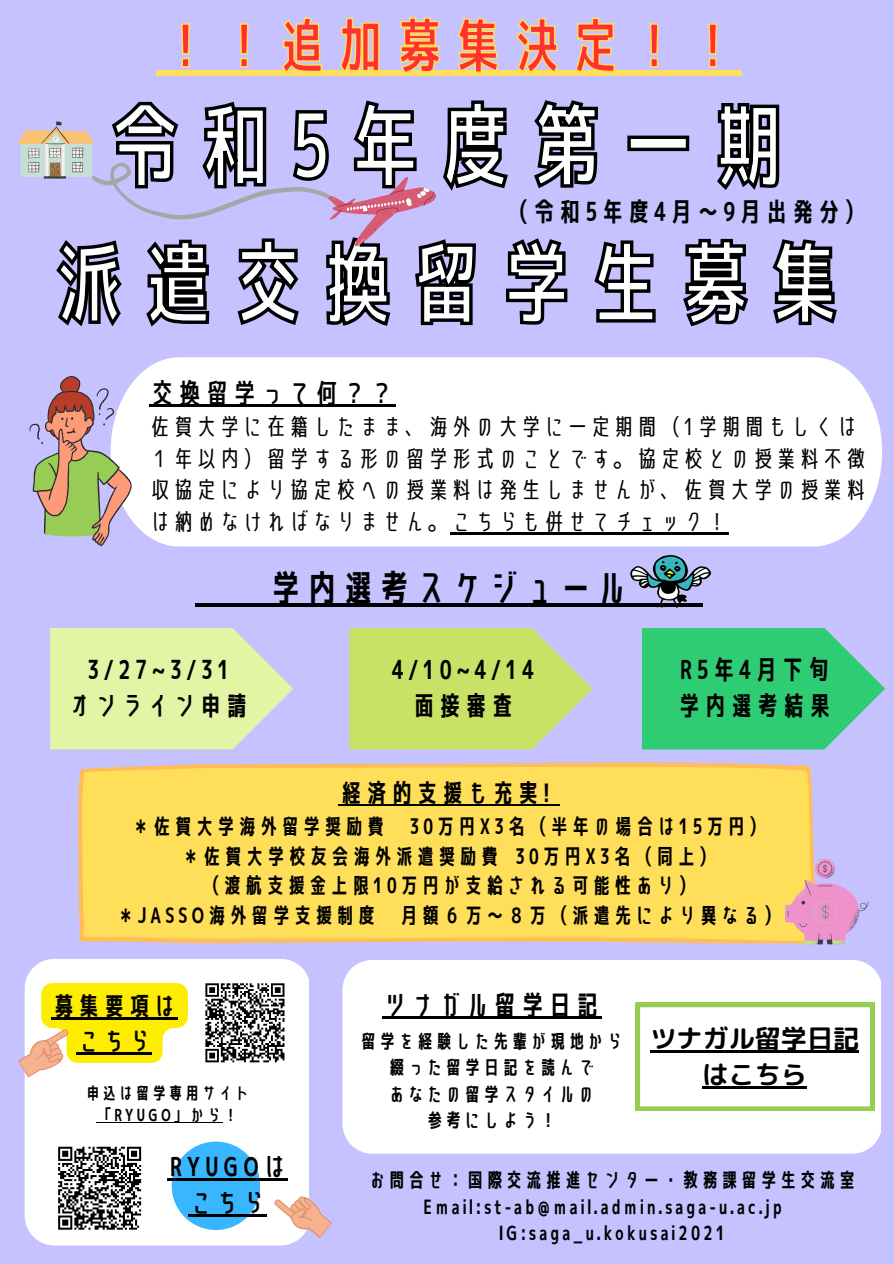
<style>
.page{position:relative;width:894px;height:1264px;background:#fff}
.page>*{position:absolute;margin:0;border:0;box-sizing:border-box;transform-origin:0 0}
.t1{font:90.9px "Senobi Gothic Bold";color:#fff}
.t2{font:89.4px "Senobi Gothic Bold";color:#fff}
.t3{font:58.5px "Senobi Gothic Bold";color:#ff3131}
.t4{font:36.3px "Senobi Gothic Bold";color:#000}
.t5{font:27.45px "Senobi Gothic Medium";color:#000}
.t6{font:27.45px "Senobi Gothic Bold";color:#000}
.t7{font:26.1px/36px "Senobi Gothic Bold";color:#000;text-align:center}
.t8{font:26.1px/36px "rounded mplus 1 p bold";color:#000;text-align:center}
.t9{font:25.2px/35px "Senobi Gothic Bold";color:#000;text-align:center}
.t10{font:23.1px/31.5px "Senobi Gothic Regular";color:#000}
.t11{font:21.3px/29.4px "Senobi Gothic Bold";color:#000;text-align:center}
.t12{font:19.65px "Senobi Gothic Bold";color:#000}
.t13{font:18.9px/26.4px "Senobi Gothic Bold";color:#000;text-align:center}
.t14{font:16.65px/22.5px "Senobi Gothic Bold";color:#000;text-align:center}
</style>
<div class="page">
<div style="left:0;top:0;width:893px;height:1263px;background:#c5c2ff"></div>
<svg style="left:78px;top:762px;width:736px;height:181px;background:#fddb5c"></svg>
<svg style="left:784px;top:858px;width:84px;height:86px"></svg>
<svg style="left:50px;top:628px;width:243px;height:121px;background:#e0edb0"></svg>
<svg style="left:349px;top:628px;width:243px;height:121px;background:#c8de78"></svg>
<svg style="left:642px;top:628px;width:242px;height:121px;background:#41cb83"></svg>
<div style="left:25px;top:959px;width:284px;height:286px;background:#fff"></div>
<div style="left:50px;top:1138px;width:99px;height:99px;background:#fff"></div>
<svg style="left:58px;top:1146px;width:84px;height:84px"></svg>
<div style="left:172px;top:1141px;width:88px;height:88px;background:#38b6ff;border-radius:50%"></div>
<div style="left:342px;top:960px;width:539px;height:193px;background:#fff"></div>
<div style="left:132px;top:357px;width:749px;height:189px;background:#fff"></div>
<svg style="left:30px;top:376px;width:102px;height:170px"></svg>
<svg style="left:117px;top:100px;width:663px;height:91px"></svg>
<svg style="left:235px;top:238px;width:603px;height:164px"></svg>
<svg style="left:17px;top:121px;width:425px;height:208px"></svg>
<hr style="left:167px;top:1177px;width:121px;height:3px;background:#000">
<hr style="left:188px;top:1213px;width:79px;height:3px;background:#000">
<svg style="left:18px;top:983px;width:170px;height:98px;background:#f2e360"></svg>
<svg style="left:271px;top:1187px;width:61px;height:58px"></svg>
<img style="left:630px;top:554px;width:81px;height:55px">
<svg style="left:635px;top:1002px;width:239px;height:108px;background:#eff5e7"></svg>
<hr style="left:650px;top:1050px;width:208px;height:2px;background:#000">
<hr style="left:702px;top:1086px;width:104px;height:2px;background:#000">
<div style="left:201px;top:979px;width:87px;height:87px;background:#fff"></div>
<svg style="left:205px;top:983px;width:80px;height:80px"></svg>
<hr style="left:382px;top:1016px;width:219px;height:2px;background:#000">
<hr style="left:339px;top:804px;width:213px;height:2px;background:#000">
<svg style="left:552px;top:804px;width:7px;height:2px"></svg>
<hr style="left:195px;top:603px;width:507px;height:4px;background:#000">
<hr style="left:149px;top:405px;width:246px;height:2px;background:#000">
<hr style="left:450px;top:532px;width:278px;height:2px;background:#000">
<hr style="left:96px;top:1122px;width:126px;height:1px;background:#000">
<div style="left:156px;top:70px;width:585px;height:6px;background:#ffde59"></div>
<svg style="left:181px;top:17px;width:536px;height:53px"></svg>
<h3 class="t3" style="left:156px;top:5px;width:587px">！！追加募集決定！！</h3>
<h1 class="t1" style="left:100px;top:83px;width:696px">令和5年度第一期</h1>
<p class="t7" style="left:505px;top:193px;width:365px">（令和5年度4月～9月出発分）</p>
<h2 class="t2" style="left:44px;top:221px;width:806px">派遣交換留学生募集</h2>
<p class="t5" style="left:149px;top:374px;width:248px">交換留学って何？？</p>
<p class="t10" style="left:149px;top:411px;width:720px">佐賀大学に在籍したまま、海外の大学に一定期間（1学期間もしくは１年以内）留学する形の留学形式のことです。協定校との授業料不徴収協定により協定校への授業料は発生しませんが、佐賀大学の授業料は納めなければなりません。こちらも併せてチェック！</p>
<h3 class="t4" style="left:268px;top:563px;width:364px">学内選考スケジュール</h3>
<p class="t7" style="left:67px;top:651px;width:184px">3/27~3/31<br>オンライン申請</p>
<p class="t7" style="left:389px;top:651px;width:148px">4/10~4/14面接審査</p>
<p class="t7" style="left:676px;top:651px;width:158px;text-align:left">R5年4月下旬学内選考結果</p>
<p class="t9" style="left:339px;top:775px;width:214px">経済的支援も充実!</p>
<p class="t11" style="left:115px;top:811px;width:670px">＊佐賀大学海外留学奨励費 30万円X3名（半年の場合は15万円）<br>＊佐賀大学校友会海外派遣奨励費 30万円X3名（同上）<br>（渡航支援金上限10万円が支給される可能性あり）<br>＊JASSO海外留学支援制度 月額６万～８万（派遣先により異なる）</p>
<p class="t9" style="left:51px;top:988px;width:128px">募集要項はこちら</p>
<p class="t14" style="left:85px;top:1081px;width:167px">申込は留学専用サイト「RYUGO」から！</p>
<p class="t7" style="left:167px;top:1147px;width:122px">RYUGOはこちら</p>
<p class="t6" style="left:382px;top:985px;width:221px">ツナガル留学日記</p>
<p class="t13" style="left:359px;top:1027px;width:266px">留学を経験した先輩が現地から綴った留学日記を読んで<br>あなたの留学スタイルの<br>参考にしよう！</p>
<p class="t8" style="left:650px;top:1019px;width:210px">ツナガル留学日記はこちら</p>
<p class="t12" style="left:367px;top:1166px;width:491px">お問合せ：国際交流推進センター・教務課留学生交流室</p>
<p class="t12" style="left:422px;top:1193px;width:362px">Email:st-ab@mail.admin.saga-u.ac.jp</p>
<p class="t12" style="left:497px;top:1219px;width:230px">IG:saga_u.kokusai2021</p>
</div>
